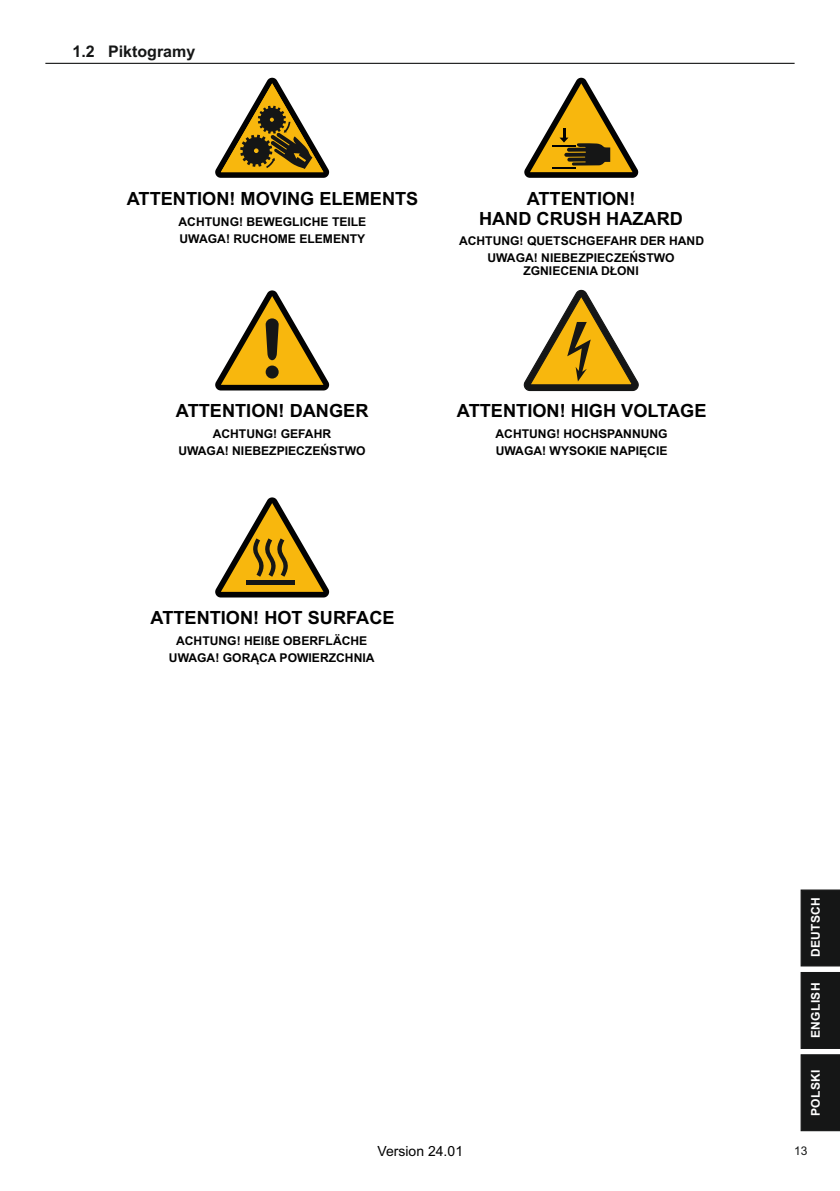
<style>
.page{position:relative;width:840px;height:1191px;background:#fff}
.page>*{position:absolute;margin:0;border:0;box-sizing:border-box;transform-origin:0 0}
.t1{font:700 18.2px "Arial";color:#020202}
.t2{font:700 16px "Arial";color:#151616}
.t3{font:14px "Arial";color:#020202}
.t4{font:700 12.2px/17px "Arial";color:#020202;text-align:center}
.t5{font:700 12px "Arial";letter-spacing:.035em;color:#fff}
.t6{font:12px "Arial";color:#151616}
</style>
<div class="page">
<hr style="left:45px;top:63px;width:749px;height:1px;background:#151616">
<svg style="left:215px;top:290px;width:114px;height:100px"></svg>
<svg style="left:523px;top:289px;width:116px;height:102px"></svg>
<svg style="left:215px;top:497px;width:114px;height:100px"></svg>
<div style="left:246px;top:580px;width:49px;height:5px;background:#151616"></div>
<svg style="left:215px;top:78px;width:114px;height:100px"></svg>
<svg style="left:524px;top:78px;width:114px;height:100px"></svg>
<svg style="left:800px;top:889px;width:39px;height:242px;background:#232424"></svg>
<h2 class="t2" style="left:72px;top:45px;width:124px">1.2 Piktogramy</h2>
<h1 class="t1" style="left:127px;top:191px;width:293px">ATTENTION! MOVING ELEMENTS</h1>
<h1 class="t1" style="left:526px;top:191px;width:110px">ATTENTION!</h1>
<p class="t4" style="left:178px;top:214px;width:189px">ACHTUNG! BEWEGLICHE TEILE</p>
<h1 class="t1" style="left:478px;top:212px;width:205px">HAND CRUSH HAZARD</h1>
<p class="t4" style="left:179px;top:231px;width:187px">UWAGA! RUCHOME ELEMENTY</p>
<p class="t4" style="left:458px;top:234px;width:246px">ACHTUNG! QUETSCHGEFAHR DER HAND</p>
<p class="t4" style="left:487px;top:253px;width:188px;line-height:12.6px">UWAGA! NIEBEZPIECZEŃSTWO<br>ZGNIECENIA DŁONI</p>
<h1 class="t1" style="left:176px;top:404px;width:194px">ATTENTION! DANGER</h1>
<h1 class="t1" style="left:456px;top:404px;width:251px">ATTENTION! HIGH VOLTAGE</h1>
<p class="t4" style="left:178px;top:426px;width:188px">ACHTUNG! GEFAHR<br>UWAGA! NIEBEZPIECZEŃSTWO</p>
<p class="t4" style="left:495px;top:426px;width:173px;text-align:left">ACHTUNG! HOCHSPANNUNG<br>UWAGA! WYSOKIE NAPIĘCIE</p>
<h1 class="t1" style="left:150px;top:611px;width:245px">ATTENTION! HOT SURFACE</h1>
<p class="t4" style="left:169px;top:633px;width:207px">ACHTUNG! HEIßE OBERFLÄCHE<br>UWAGA! GORĄCA POWIERZCHNIA</p>
<p class="t5" style="left:810px;top:957px;width:62px;rotate:-90deg">DEUTSCH</p>
<p class="t5" style="left:810px;top:1038px;width:57px;rotate:-90deg">ENGLISH</p>
<p class="t5" style="left:810px;top:1116px;width:48px;rotate:-90deg">POLSKI</p>
<p class="t3" style="left:377px;top:1145px;width:87px">Version 24.01</p>
<p class="t6" style="left:793px;top:1145px;width:15px">13</p>
</div>
